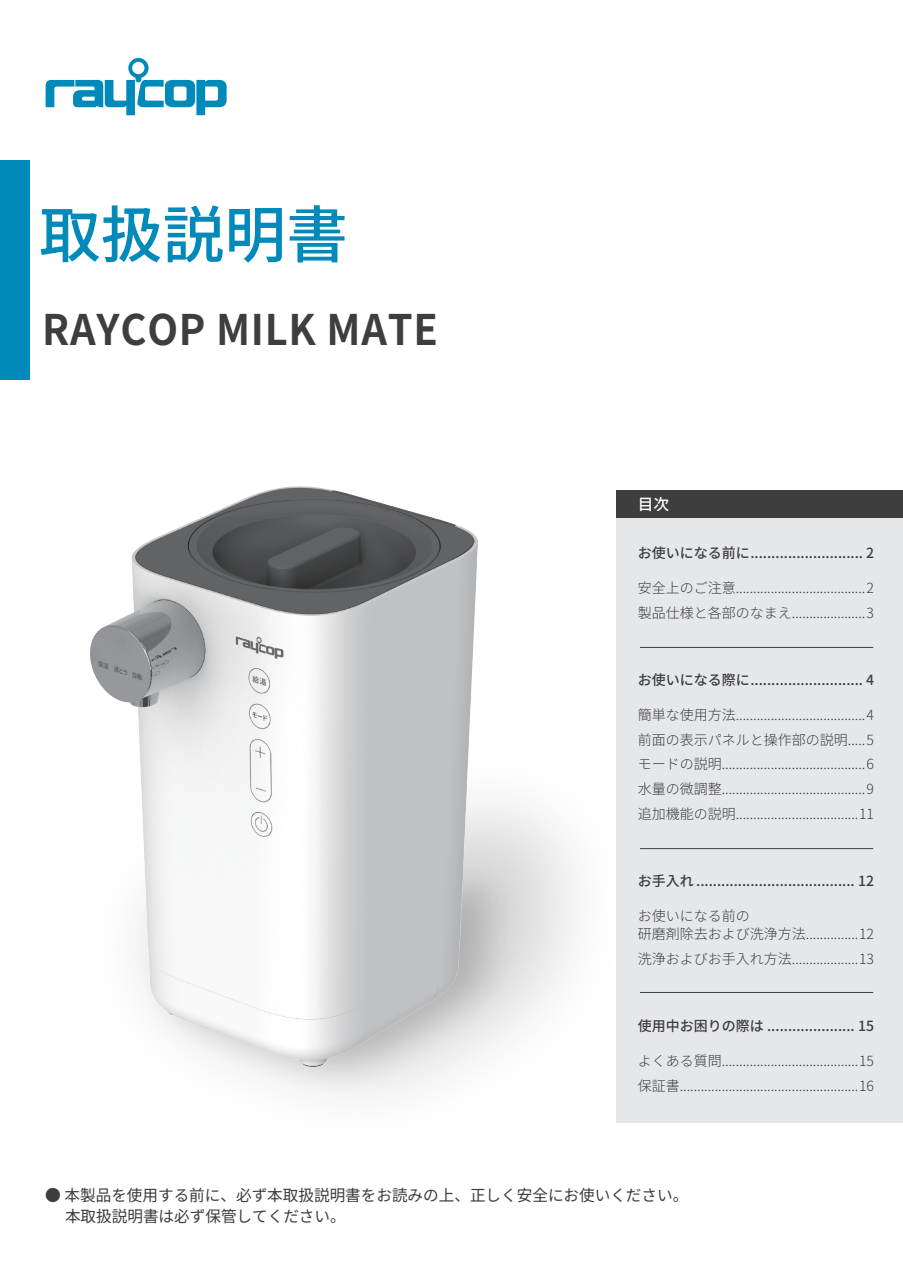
<style>
.page{position:relative;width:903px;height:1275px;background:#fff}
.page>*{position:absolute;margin:0;border:0;box-sizing:border-box;transform-origin:0 0}
.t1{font:500 61.25px "Noto Sans JP";letter-spacing:.01em;color:#008ab9}
.t2{font:700 42px "Noto Sans JP";letter-spacing:.02em;color:#3e3e3f;scale:.95 1}
.t3{font:15.75px/21px "Noto Sans JP";color:#3e3e3f}
.t4{font:500 15.75px "Noto Sans JP";color:#fff}
.t5{font:300 14px/25px "Noto Sans JP";color:#3e3e3f}
.t6{font:500 14px "Noto Sans JP";color:#3e3e3f}
</style>
<div class="page">
<svg style="left:46px;top:58px;width:181px;height:57px"></svg>
<div style="left:0;top:160px;width:29px;height:219px;background:#008ab9"></div>
<img style="left:90px;top:486px;width:485px;height:610px">
<div style="left:616px;top:508px;width:287px;height:615px;background:#e6e7e9"></div>
<div style="left:616px;top:490px;width:287px;height:27px;background:#3e3e3f"></div>
<hr style="left:640px;top:647px;width:233px;height:1px;background:#3e3e3f">
<hr style="left:640px;top:848px;width:233px;height:1px;background:#3e3e3f">
<hr style="left:640px;top:992px;width:233px;height:1px;background:#3e3e3f">
<h1 class="t1" style="left:39px;top:200px;width:310px">取扱説明書</h1>
<h2 class="t2" style="left:42px;top:306px;width:418px">RAYCOP MILK MATE</h2>
<p class="t4" style="left:638px;top:495px;width:33px">目次</p>
<p class="t6" style="left:638px;top:545px;width:238px">お使いになる前に............................ 2</p>
<p class="t5" style="left:638px;top:575px;width:238px">安全上のご注意.....................................2製品仕様と各部のなまえ.....................3</p>
<p class="t6" style="left:638px;top:672px;width:238px">お使いになる際に............................ 4</p>
<p class="t5" style="left:638px;top:702px;width:238px;text-align:justify">簡単な使用方法.....................................4前面の表示パネルと操作部の説明.....5モードの説明.........................................6水量の微調整.........................................9追加機能の説明...................................11</p>
<p class="t6" style="left:638px;top:873px;width:238px">お手入れ....................................... 12</p>
<p class="t5" style="left:638px;top:908px;width:238px;line-height:17.5px">お使いになる前の<br>研磨剤除去および洗浄方法...............12</p>
<p class="t5" style="left:638px;top:946px;width:238px">洗浄およびお手入れ方法...................13</p>
<p class="t6" style="left:638px;top:1018px;width:238px">使用中お困りの際は...................... 15</p>
<p class="t5" style="left:638px;top:1048px;width:238px">よくある質問.......................................15保証書...................................................16</p>
<p class="t3" style="left:65px;top:1185px;width:625px;text-indent:-20px">● 本製品を使用する前に、必ず本取扱説明書をお読みの上、正しく安全にお使いください。本取扱説明書は必ず保管してください。</p>
</div>
